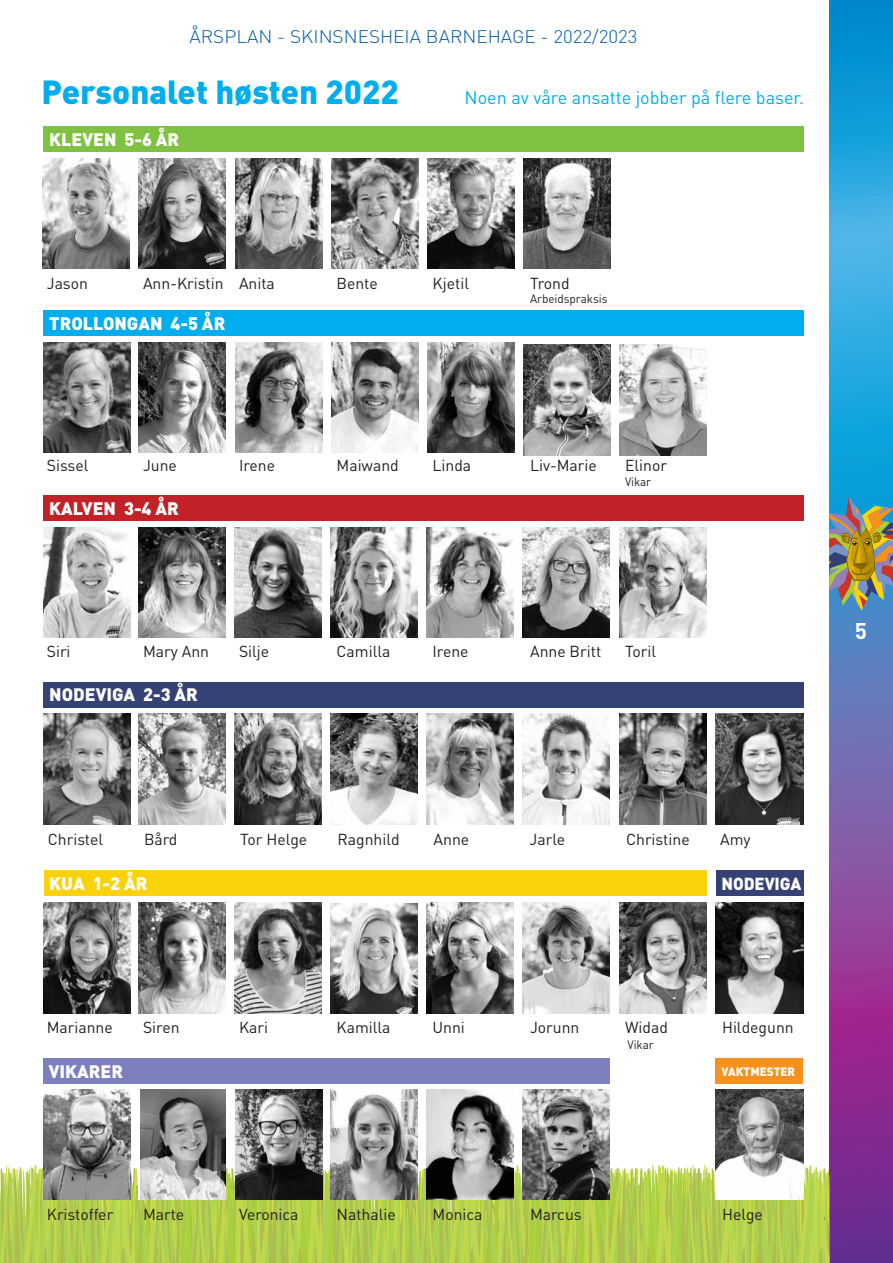
<style>
.page{position:relative;width:893px;height:1263px;background:#fff}
.page>*{position:absolute;margin:0;border:0;box-sizing:border-box;transform-origin:0 0}
.t1{font:900 33px "DIN";color:#00aeef}
.t2{font:700 22.5px "DIN";color:#fff}
.t3{font:300 18px "DIN";color:#015aaa;scale:1.05 1}
.t4{font:18px "DIN";color:#00aeef}
.t5{font:900 17.85px "DIN";color:#fff}
.t6{font:900 17.25px "DIN";letter-spacing:-.005em;color:#fff}
.t7{font:15.75px "DIN";color:#231f20}
.t8{font:12px "DIN";letter-spacing:-.005em;color:#231f20}
.t9{font:12px "DIN";letter-spacing:-.005em;color:#231f20;scale:.96 1}
.t10{font:900 12px "DIN";color:#fff}
</style>
<div class="page">
<svg style="left:829px;top:0;width:64px;height:1263px;background:#5571bb"></svg>
<img style="left:829px;top:496px;width:64px;height:115px">
<svg style="left:0;top:1164px;width:830px;height:99px;background:#b6cf52"></svg>
<div style="left:44px;top:496px;width:760px;height:25px;background:#c02228"></div>
<div style="left:44px;top:682px;width:760px;height:25px;background:#364175"></div>
<div style="left:44px;top:871px;width:662px;height:25px;background:#fad209"></div>
<div style="left:44px;top:126px;width:760px;height:26px;background:#7fc241"></div>
<div style="left:44px;top:310px;width:760px;height:26px;background:#00aeef"></div>
<img style="left:330px;top:714px;width:87px;height:110px">
<img style="left:523px;top:902px;width:87px;height:111px">
<img style="left:234px;top:527px;width:87px;height:111px">
<img style="left:619px;top:527px;width:87px;height:111px">
<img style="left:716px;top:714px;width:87px;height:110px">
<img style="left:139px;top:714px;width:87px;height:110px">
<img style="left:716px;top:1089px;width:87px;height:111px">
<div style="left:43px;top:1058px;width:567px;height:26px;background:#7c7fbd"></div>
<img style="left:44px;top:527px;width:87px;height:111px">
<img style="left:139px;top:527px;width:87px;height:111px">
<img style="left:330px;top:527px;width:87px;height:111px">
<img style="left:234px;top:714px;width:87px;height:110px">
<img style="left:427px;top:527px;width:87px;height:111px">
<img style="left:523px;top:527px;width:87px;height:111px">
<img style="left:426px;top:902px;width:88px;height:111px">
<img style="left:524px;top:344px;width:87px;height:111px">
<img style="left:139px;top:902px;width:87px;height:111px">
<img style="left:44px;top:714px;width:87px;height:110px">
<img style="left:426px;top:714px;width:88px;height:110px">
<img style="left:619px;top:714px;width:87px;height:110px">
<img style="left:523px;top:714px;width:87px;height:110px">
<img style="left:44px;top:902px;width:87px;height:111px">
<img style="left:234px;top:902px;width:87px;height:111px">
<img style="left:330px;top:903px;width:87px;height:110px">
<img style="left:716px;top:902px;width:87px;height:111px">
<div style="left:716px;top:1058px;width:87px;height:26px;background:#f6911e"></div>
<img style="left:139px;top:342px;width:87px;height:111px">
<img style="left:331px;top:342px;width:88px;height:111px">
<img style="left:44px;top:342px;width:87px;height:111px">
<img style="left:428px;top:342px;width:87px;height:111px">
<img style="left:235px;top:342px;width:87px;height:111px">
<img style="left:43px;top:158px;width:87px;height:111px">
<img style="left:139px;top:158px;width:87px;height:111px">
<img style="left:428px;top:158px;width:87px;height:111px">
<img style="left:235px;top:158px;width:87px;height:111px">
<img style="left:331px;top:158px;width:88px;height:111px">
<img style="left:524px;top:158px;width:87px;height:111px">
<img style="left:235px;top:1089px;width:87px;height:111px">
<img style="left:426px;top:1089px;width:88px;height:111px">
<svg style="left:139px;top:1089px;width:2px;height:111px"></svg>
<img style="left:141px;top:1089px;width:85px;height:111px">
<img style="left:44px;top:1089px;width:87px;height:111px">
<img style="left:619px;top:902px;width:87px;height:111px">
<img style="left:523px;top:1089px;width:87px;height:111px">
<img style="left:330px;top:1089px;width:87px;height:111px">
<img style="left:619px;top:344px;width:87px;height:111px">
<div style="left:716px;top:871px;width:88px;height:25px;background:#364175"></div>
<p class="t3" style="left:190px;top:26px;width:428px">ÅRSPLAN - SKINSNESHEIA BARNEHAGE - 2022/2023</p>
<h1 class="t1" style="left:41px;top:70px;width:359px">Personalet høsten 2022</h1>
<p class="t4" style="left:465px;top:86px;width:341px">Noen av våre ansatte jobber på flere baser.</p>
<p class="t5" style="left:49px;top:128px;width:132px">KLEVEN 5-6 ÅR</p>
<p class="t7" style="left:47px;top:273px;width:43px">Jason</p>
<p class="t7" style="left:143px;top:273px;width:133px">Ann-Kristin Anita</p>
<p class="t7" style="left:337px;top:273px;width:43px">Bente</p>
<p class="t7" style="left:433px;top:273px;width:38px">Kjetil</p>
<p class="t7" style="left:530px;top:273px;width:41px">Trond</p>
<p class="t8" style="left:530px;top:291px;width:79px">Arbeidspraksis</p>
<p class="t5" style="left:49px;top:311px;width:178px">TROLLONGAN 4-5 ÅR</p>
<p class="t7" style="left:47px;top:456px;width:43px">Sissel</p>
<p class="t7" style="left:143px;top:456px;width:35px">June</p>
<p class="t7" style="left:239px;top:456px;width:38px">Irene</p>
<p class="t7" style="left:337px;top:456px;width:64px">Maiwand</p>
<p class="t7" style="left:433px;top:456px;width:40px">Linda</p>
<p class="t7" style="left:530px;top:456px;width:68px">Liv-Marie</p>
<p class="t7" style="left:625px;top:456px;width:43px">Elinor</p>
<p class="t9" style="left:625px;top:474px;width:29px">Vikar</p>
<p class="t5" style="left:49px;top:497px;width:131px">KALVEN 3-4 ÅR</p>
<p class="t7" style="left:47px;top:641px;width:25px">Siri</p>
<p class="t7" style="left:143px;top:641px;width:68px">Mary Ann</p>
<p class="t7" style="left:239px;top:641px;width:32px">Silje</p>
<p class="t7" style="left:337px;top:641px;width:55px">Camilla</p>
<p class="t7" style="left:433px;top:641px;width:38px">Irene</p>
<p class="t7" style="left:530px;top:641px;width:73px">Anne Britt</p>
<p class="t7" style="left:625px;top:641px;width:33px">Toril</p>
<p class="t5" style="left:49px;top:683px;width:150px">NODEVIGA 2-3 ÅR</p>
<p class="t7" style="left:48px;top:829px;width:57px">Christel</p>
<p class="t7" style="left:144px;top:829px;width:35px">Bård</p>
<p class="t7" style="left:240px;top:829px;width:69px">Tor Helge</p>
<p class="t7" style="left:338px;top:829px;width:64px">Ragnhild</p>
<p class="t7" style="left:434px;top:829px;width:37px">Anne</p>
<p class="t7" style="left:530px;top:829px;width:37px">Jarle</p>
<p class="t7" style="left:626px;top:829px;width:65px">Christine</p>
<p class="t7" style="left:720px;top:829px;width:32px">Amy</p>
<p class="t5" style="left:49px;top:872px;width:100px">KUA 1-2 ÅR</p>
<p class="t6" style="left:721px;top:872px;width:81px">NODEVIGA</p>
<p class="t7" style="left:47px;top:1017px;width:68px">Marianne</p>
<p class="t7" style="left:143px;top:1017px;width:38px">Siren</p>
<p class="t7" style="left:239px;top:1017px;width:31px">Kari</p>
<p class="t7" style="left:336px;top:1017px;width:55px">Kamilla</p>
<p class="t7" style="left:432px;top:1017px;width:34px">Unni</p>
<p class="t7" style="left:530px;top:1017px;width:51px">Jorunn</p>
<p class="t7" style="left:625px;top:1017px;width:44px">Widad</p>
<p class="t7" style="left:722px;top:1017px;width:73px">Hildegunn</p>
<p class="t9" style="left:628px;top:1037px;width:29px">Vikar</p>
<p class="t5" style="left:49px;top:1059px;width:76px">VIKARER</p>
<p class="t10" style="left:721px;top:1063px;width:75px">VAKTMESTER</p>
<p class="t7" style="left:47px;top:1204px;width:68px">Kristoffer</p>
<p class="t7" style="left:143px;top:1204px;width:43px">Marte</p>
<p class="t7" style="left:239px;top:1204px;width:61px">Veronica</p>
<p class="t7" style="left:337px;top:1204px;width:61px">Nathalie</p>
<p class="t7" style="left:433px;top:1204px;width:51px">Monica</p>
<p class="t7" style="left:530px;top:1204px;width:53px">Marcus</p>
<p class="t7" style="left:722px;top:1204px;width:42px">Helge</p>
<h2 class="t2" style="left:855px;top:616px;width:14px">5</h2>
</div>
